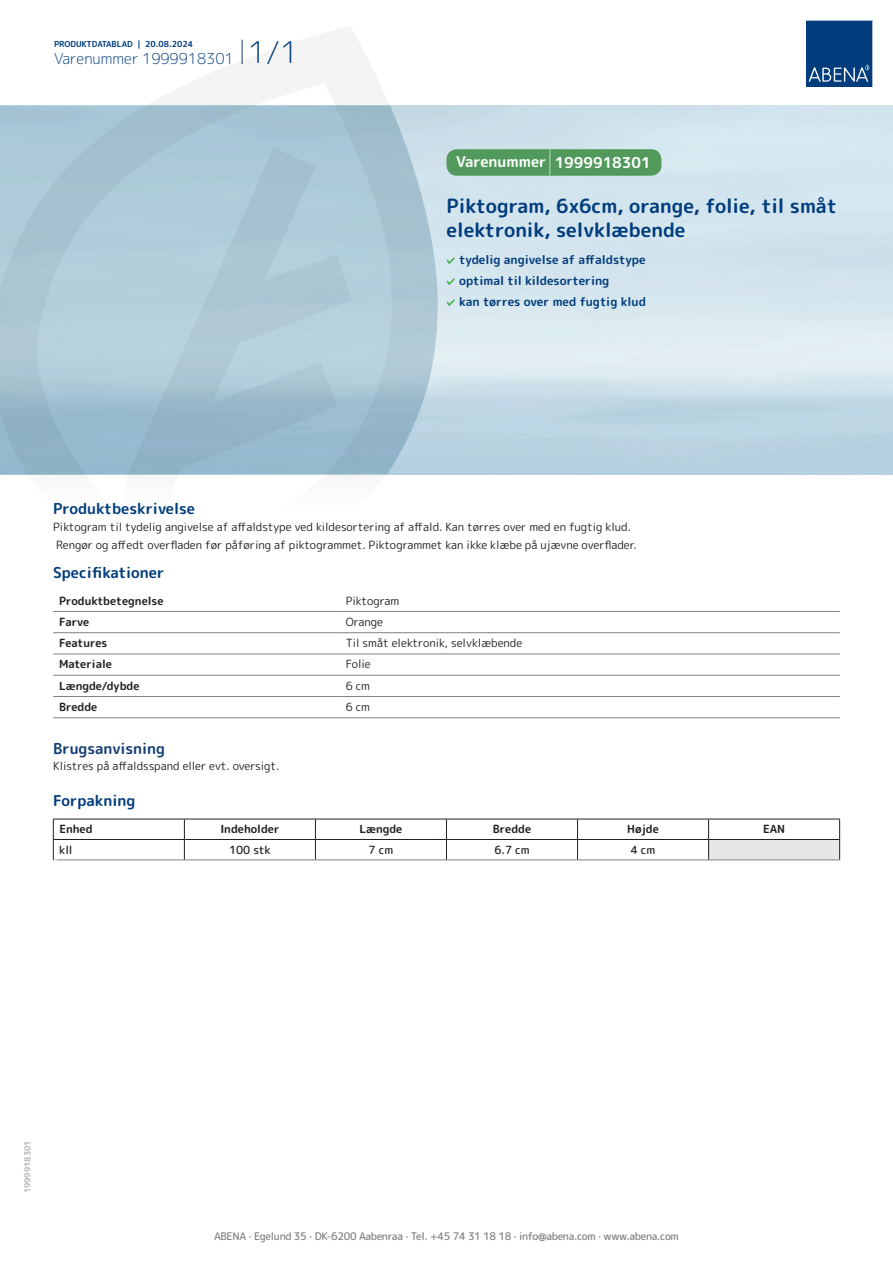
<style>
.page{position:relative;width:893px;height:1263px;background:#fff}
.page>*{position:absolute;margin:0;border:0;box-sizing:border-box;transform-origin:0 0}
.t1{font:700 19.5px/24px "Rounded Mplus 1 c";color:#013d7d}
.t2{font:700 15px "Rounded Mplus 1 c";color:#013d7d}
.t3{font:300 15px "Rounded Mplus 1 c";color:#013d7d}
.t4{font:700 15px "Rounded Mplus 1 c";color:#fff}
.t5{font:700 15px "Rounded Mplus 1 c";color:#153f74}
.t6{font:700 12px/21px "Rounded Mplus 1 c";color:#013d7d}
.t7{font:11.25px/18px "Rounded Mplus 1 c";color:#231f20}
.t8{font:700 11.25px "Rounded Mplus 1 c";color:#231f20}
.t9{font:500 11.25px "Rounded Mplus 1 c";color:#231f20}
.t10{font:500 10.5px "Rounded Mplus 1 c";letter-spacing:-.03em;color:#808285}
.t11{font:700 10.5px "Rounded Mplus 1 c";color:#fff}
.t12{font:700 8.25px "Rounded Mplus 1 c";color:#013d7d}
.t13{font:700 8.25px "Rounded Mplus 1 c";color:#b2b3b7}
.s1{font-size:30px}
.s2{font-size:25.5px}
</style>
<div class="page">
<svg style="left:0;top:26px;width:439px;height:449px"></svg>
<svg style="left:0;top:106px;width:438px;height:368px;background:#a8c6d4"></svg>
<svg style="left:242px;top:40px;width:1px;height:24px"></svg>
<svg style="left:806px;top:20px;width:67px;height:67px;background:#144b86"></svg>
<hr style="left:53px;top:611px;width:287px;height:1px;background:#808285">
<hr style="left:340px;top:611px;width:500px;height:1px;background:#808285">
<hr style="left:53px;top:632px;width:287px;height:1px;background:#808285">
<hr style="left:340px;top:632px;width:500px;height:1px;background:#808285">
<hr style="left:53px;top:654px;width:287px;height:1px;background:#808285">
<hr style="left:340px;top:654px;width:500px;height:1px;background:#808285">
<hr style="left:53px;top:675px;width:287px;height:1px;background:#808285">
<hr style="left:340px;top:675px;width:500px;height:1px;background:#808285">
<hr style="left:53px;top:696px;width:287px;height:1px;background:#808285">
<hr style="left:340px;top:696px;width:500px;height:1px;background:#808285">
<hr style="left:53px;top:717px;width:287px;height:1px;background:#808285">
<hr style="left:340px;top:717px;width:500px;height:1px;background:#808285">
<div style="left:709px;top:839px;width:131px;height:21px;background:#e6e7e9"></div>
<hr style="left:53px;top:819px;width:131px;height:1px;background:#231f20">
<hr style="left:184px;top:819px;width:131px;height:1px;background:#231f20">
<hr style="left:315px;top:819px;width:131px;height:1px;background:#231f20">
<hr style="left:446px;top:819px;width:131px;height:1px;background:#231f20">
<hr style="left:577px;top:819px;width:132px;height:1px;background:#231f20">
<hr style="left:709px;top:819px;width:131px;height:1px;background:#231f20">
<hr style="left:53px;top:839px;width:131px;height:1px;background:#231f20">
<svg style="left:53px;top:819px;width:1px;height:41px"></svg>
<hr style="left:184px;top:839px;width:131px;height:1px;background:#231f20">
<svg style="left:184px;top:819px;width:1px;height:41px"></svg>
<hr style="left:315px;top:839px;width:131px;height:1px;background:#231f20">
<svg style="left:315px;top:819px;width:1px;height:41px"></svg>
<hr style="left:446px;top:839px;width:131px;height:1px;background:#231f20">
<svg style="left:446px;top:819px;width:1px;height:41px"></svg>
<hr style="left:577px;top:839px;width:132px;height:1px;background:#231f20">
<svg style="left:577px;top:819px;width:1px;height:41px"></svg>
<hr style="left:709px;top:839px;width:131px;height:1px;background:#231f20">
<svg style="left:708px;top:819px;width:1px;height:41px"></svg>
<svg style="left:839px;top:819px;width:1px;height:41px"></svg>
<hr style="left:53px;top:860px;width:131px;height:1px;background:#808285">
<hr style="left:184px;top:860px;width:131px;height:1px;background:#808285">
<hr style="left:315px;top:860px;width:131px;height:1px;background:#808285">
<hr style="left:446px;top:860px;width:131px;height:1px;background:#808285">
<hr style="left:577px;top:860px;width:132px;height:1px;background:#808285">
<hr style="left:709px;top:860px;width:131px;height:1px;background:#808285">
<svg style="left:446px;top:257px;width:9px;height:7px"></svg>
<svg style="left:446px;top:278px;width:9px;height:7px"></svg>
<svg style="left:446px;top:299px;width:9px;height:7px"></svg>
<div style="left:446px;top:149px;width:215px;height:27px;background:#52995c;border-radius:10px"></div>
<p class="t12" style="left:54px;top:38px;width:141px">PRODUKTDATABLAD | 20.08.2024</p>
<h2 class="t3" style="left:54px;top:48px;width:246px">Varenummer 1999918301 <span class="s1">1/1</span></h2>
<h2 class="t4" style="left:456px;top:152px;width:196px">Varenummer <span class="s2">|</span> 1999918301</h2>
<h1 class="t1" style="left:446px;top:194px;width:392px">Piktogram, 6x6cm, orange, folie, til småt elektronik, selvklæbende</h1>
<p class="t6" style="left:459px;top:249px;width:188px">tydelig angivelse af affaldstype optimal til kildesortering<br>kan tørres over med fugtig klud</p>
<h2 class="t2" style="left:53px;top:498px;width:143px">Produktbeskrivelse</h2>
<p class="t7" style="left:53px;top:517px;width:585px">Piktogram til tydelig angivelse af affaldstype ved kildesortering af affald. Kan tørres over med en fugtig klud.<br>Rengør og affedt overfladen før påføring af piktogrammet. Piktogrammet kan ikke klæbe på ujævne overflader.</p>
<h2 class="t2" style="left:53px;top:562px;width:113px">Specifikationer</h2>
<p class="t8" style="left:59px;top:592px;width:106px">Produktbetegnelse</p>
<p class="t7" style="left:346px;top:591px;width:55px">Piktogram</p>
<p class="t8" style="left:59px;top:614px;width:32px">Farve</p>
<p class="t7" style="left:346px;top:613px;width:39px">Orange</p>
<p class="t8" style="left:59px;top:635px;width:50px">Features</p>
<p class="t7" style="left:346px;top:634px;width:178px">Til småt elektronik, selvklæbende</p>
<p class="t8" style="left:59px;top:656px;width:54px">Materiale</p>
<p class="t7" style="left:346px;top:655px;width:27px">Folie</p>
<p class="t8" style="left:59px;top:678px;width:82px">Længde/dybde</p>
<p class="t7" style="left:346px;top:676px;width:26px">6 cm</p>
<p class="t8" style="left:59px;top:699px;width:40px">Bredde</p>
<p class="t7" style="left:346px;top:698px;width:26px">6 cm</p>
<h2 class="t5" style="left:53px;top:738px;width:113px">Brugsanvisning</h2>
<p class="t7" style="left:53px;top:757px;width:228px">Klistres på affaldsspand eller evt. oversigt.</p>
<h2 class="t2" style="left:53px;top:790px;width:84px">Forpakning</h2>
<p class="t8" style="left:59px;top:821px;width:35px">Enhed</p>
<p class="t8" style="left:220px;top:821px;width:61px">Indeholder</p>
<p class="t8" style="left:359px;top:821px;width:44px">Længde</p>
<p class="t8" style="left:493px;top:821px;width:40px">Bredde</p>
<p class="t8" style="left:627px;top:821px;width:33px">Højde</p>
<p class="t8" style="left:763px;top:821px;width:24px">EAN</p>
<p class="t9" style="left:59px;top:842px;width:15px">kll</p>
<p class="t9" style="left:229px;top:842px;width:43px">100 stk</p>
<p class="t9" style="left:369px;top:842px;width:26px">7 cm</p>
<p class="t9" style="left:494px;top:842px;width:37px">6.7 cm</p>
<p class="t9" style="left:631px;top:842px;width:26px">4 cm</p>
<p class="t11" style="left:53px;top:855px;width:7px">*</p>
<p class="t13" style="left:22px;top:1193px;width:54px;rotate:-90deg">1999918301</p>
<p class="t10" style="left:214px;top:1229px;width:466px">ABENA · Egelund 35 · DK-6200 Aabenraa · Tel. +45 74 31 18 18 · info@abena.com · www.abena.com</p>
</div>
